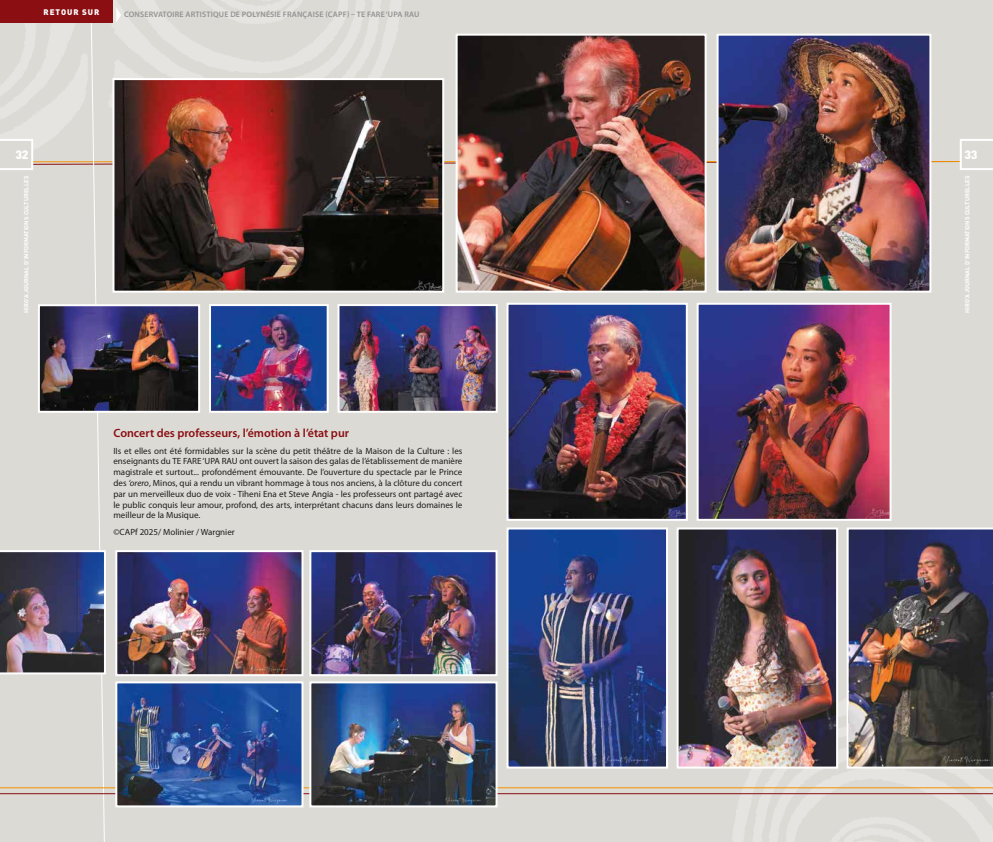
<style>
.page{position:relative;width:993px;height:842px;background:#fff}
.page>*{position:absolute;margin:0;border:0;box-sizing:border-box;transform-origin:0 0}
.t1{font:600 12px "Myriad Pro";color:#8a0e12}
.t2{font:900 12px "DIN";color:#fff}
.t3{font:9px/10.8px "Myriad Pro";color:#1d1d1b;text-align:justify}
.t4{font:600 8px "Myriad Pro";letter-spacing:.02em;color:#929292}
.t5{font:900 8px "DIN";letter-spacing:.12em;color:#fff}
.t6{font:700 6px "DIN";color:#fff}
.s1{font-style:italic}
</style>
<div class="page">
<img style="left:0;top:0;width:992px;height:842px">
<img style="left:312px;top:553px;width:182px;height:120px">
<div style="left:309px;top:550px;width:188px;height:126px;border:2px solid #fff"></div>
<p class="t5" style="left:43px;top:6px;width:57px">RETOUR SUR</p>
<p class="t4" style="left:124px;top:10px;width:291px">CONSERVATOIRE ARTISTIQUE DE POLYNÉSIE FRANÇAISE (CAPF) – TE FARE ‘UPA RAU</p>
<h1 class="t2" style="left:15px;top:147px;width:14px">32</h1>
<h1 class="t2" style="left:964px;top:147px;width:14px">33</h1>
<p class="t6" style="left:963px;top:313px;width:138px;rotate:-90deg">HIRO’A JOURNAL D’I NFORMATIONSCULTURELLES</p>
<p class="t6" style="left:22px;top:313px;width:138px;rotate:-90deg">HIRO’A JOURNAL D’I NFORMATIONSCULTURELLES</p>
<h1 class="t1" style="left:113px;top:425px;width:237px">CONCERT DES PROFESSEURS, L’ÉMOTION À L’ÉTAT PUR</h1>
<p class="t3" style="left:113px;top:445px;width:350px">IIs et elles ont été formidables sur la scène du petit théâtre de la Maison de la Culture : les enseignants du TE FARE ‘UPA RAU ont ouvert la saison des galas de l’établissement de manière magistrale et surtout... profondément émouvante. De l’ouverture du spectacle par le Prince des <span class="s1">‘orero</span>, Minos, qui a rendu un vibrant hommage à tous nos anciens, à la clôture du concert par un merveilleux duo de voix - Tiheni Ena et Steve Angia - les professeurs ont partagé avec le public conquis leur amour, profond, des arts, interprétant chacuns dans leurs domaines le meilleur de la Musique.</p>
<p class="t3" style="left:113px;top:526px;width:123px">©CAPf 2025/ Molinier / Wargnier</p>
</div>
